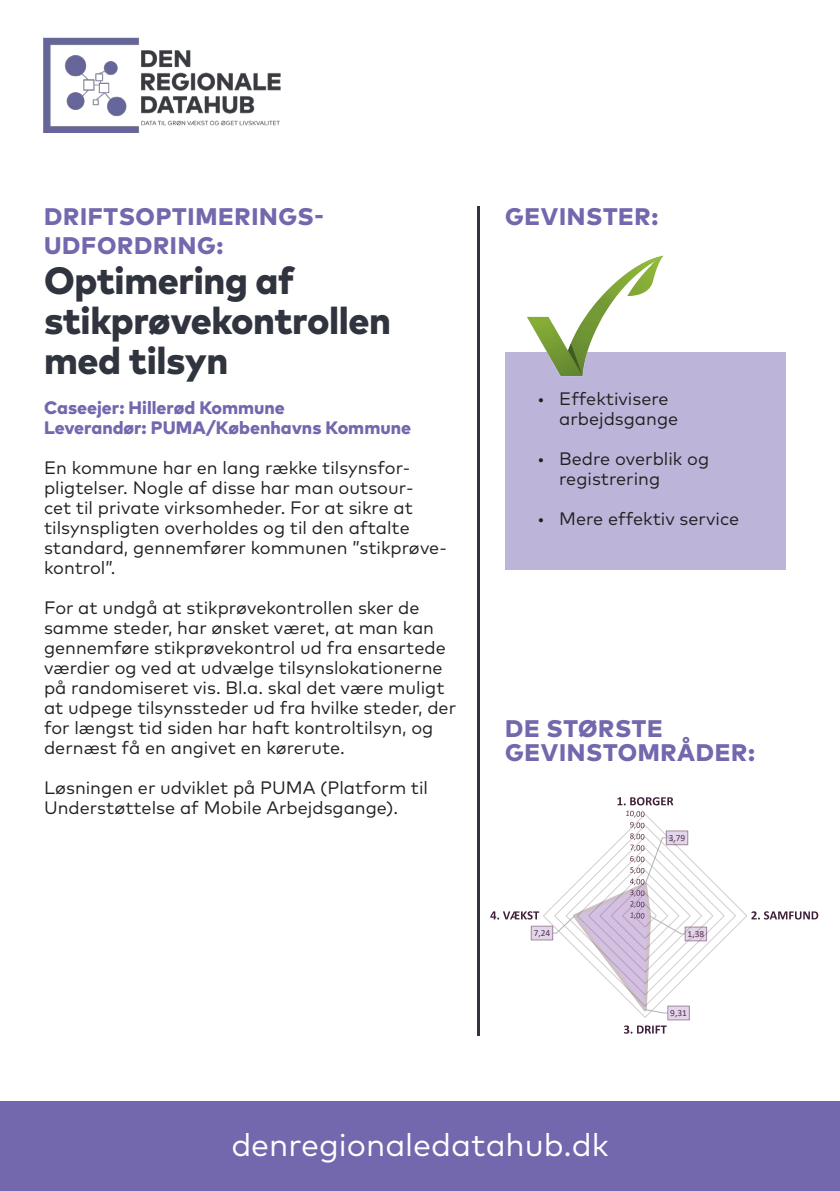
<style>
.page{position:relative;width:840px;height:1191px;background:#fff}
.page>*{position:absolute;margin:0;border:0;box-sizing:border-box;transform-origin:0 0}
.t1{font:800 38px/40px "Mark Pro";letter-spacing:-.01em;color:#30343e}
.t2{font:32px "Mark Pro";color:#fff}
.t3{font:800 24px "Mark Pro";letter-spacing:.03em;color:#7367ae}
.t4{font:18px/20px "Mark Pro";color:#231f20}
.t5{font:800 18px "Mark Pro";color:#7367ae}
.t6{font:9.4px "Calibri";letter-spacing:.005em;color:#582e46}
</style>
<div class="page">
<div style="left:505px;top:352px;width:280px;height:218px;background:#bcb5d9"></div>
<img style="left:44px;top:38px;width:237px;height:95px">
<hr style="left:476px;top:206px;width:3px;height:829px;background:#30343e">
<div style="left:0;top:1101px;width:839px;height:90px;background:#7367ae"></div>
<img style="left:527px;top:255px;width:137px;height:121px">
<svg style="left:542px;top:830px;width:205px;height:188px"></svg>
<div style="left:684px;top:927px;width:22px;height:14px;background:#7030a0;opacity:.2"></div>
<div style="left:667px;top:1006px;width:22px;height:14px;background:#e2d6ec"></div>
<div style="left:531px;top:926px;width:21px;height:14px;background:#e2d6ec"></div>
<svg style="left:551px;top:797px;width:134px;height:222px"></svg>
<svg style="left:751px;top:911px;width:66px;height:8px"></svg>
<svg style="left:624px;top:1025px;width:42px;height:8px"></svg>
<svg style="left:490px;top:911px;width:49px;height:8px"></svg>
<p class="t3" style="left:44px;top:198px;width:281px">DRIFTSOPTIMERINGS-</p>
<p class="t3" style="left:44px;top:227px;width:181px">UDFORDRING:</p>
<p class="t1" style="left:44px;top:257px;width:252px">Optimering af</p>
<p class="t1" style="left:44px;top:297px;width:348px">stikprøvekontrollen med tilsyn</p>
<p class="t5" style="left:44px;top:393px;width:242px">Caseejer: Hillerød Kommune</p>
<p class="t5" style="left:44px;top:413px;width:368px">Leverandør: PUMA/Københavns Kommune</p>
<p class="t4" style="left:44px;top:456px;width:404px">En kommune har en lang række tilsynsfor&shy;pligtelser. Nogle af disse har man outsour-<br>cet til private virksomheder. For at sikre at tilsynspligten overholdes og til den aftalte standard, gennemfører kommunen ”stikprøve&shy;kontrol”.</p>
<p class="t4" style="left:44px;top:596px;width:413px">For at undgå at stikprøvekontrollen sker de samme steder, har ønsket været, at man kan gennemføre stikprøvekontrol ud fra ensartede værdier og ved at udvælge tilsynslokationerne på randomiseret vis. Bl.a. skal det være muligt at udpege tilsynssteder ud fra hvilke steder, der for længst tid siden har haft kontroltilsyn, og dernæst få en angivet en kørerute.</p>
<p class="t4" style="left:44px;top:776px;width:385px">Løsningen er udviklet på PUMA (Platform til<br>Understøttelse af Mobile Arbejdsgange).</p>
<p class="t3" style="left:505px;top:198px;width:155px">GEVINSTER:</p>
<p class="t4" style="left:537px;top:387px;width:133px">• Effektivisere</p>
<p class="t4" style="left:559px;top:407px;width:120px">arbejdsgange</p>
<p class="t4" style="left:537px;top:447px;width:173px">• Bedre overblik og</p>
<p class="t4" style="left:559px;top:467px;width:102px">registrering</p>
<p class="t4" style="left:537px;top:507px;width:203px">• Mere effektiv service</p>
<p class="t3" style="left:505px;top:710px;width:159px">DE STØRSTE</p>
<p class="t3" style="left:505px;top:734px;width:251px">GEVINSTOMRÅDER:</p>
<p class="t6" style="left:533px;top:926px;width:18px">7,24</p>
<p class="t6" style="left:668px;top:831px;width:18px">3,79</p>
<p class="t6" style="left:687px;top:927px;width:18px">1,38</p>
<p class="t6" style="left:670px;top:1006px;width:18px">9,31</p>
<p class="t2" style="left:231px;top:1120px;width:378px">denregionaledatahub.dk</p>
</div>
